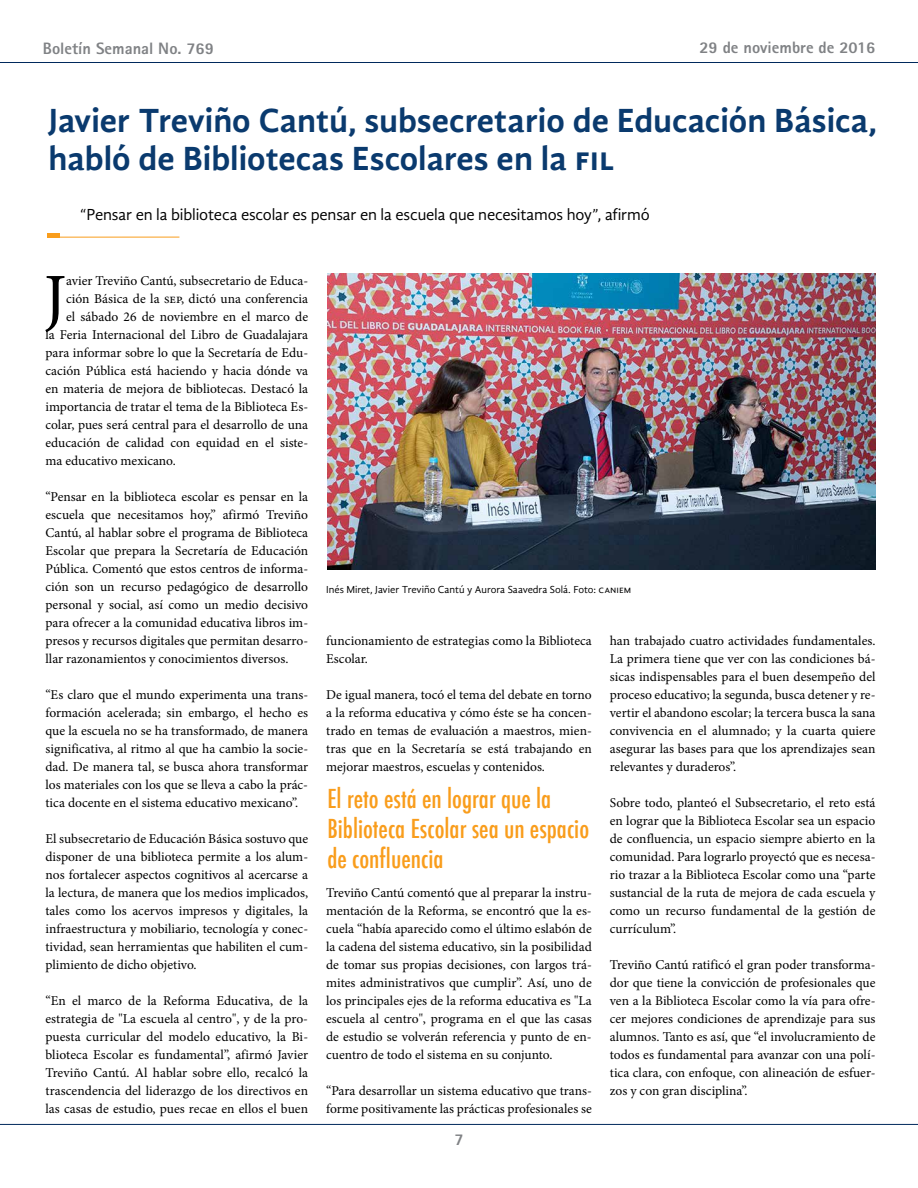
<style>
.page{position:relative;width:918px;height:1188px;background:#fff}
.page>*{position:absolute;margin:0;border:0;box-sizing:border-box;transform-origin:0 0}
.t1{font:68.85px "Minion Pro";color:#000}
.t2{font:700 34.5px/37.5px "Gandhi Sans";color:#0a3a6e}
.t3{font:500 condensed 25.5px/30px "Futura";color:#f99d1c}
.t4{font:16.5px "Gandhi Sans";letter-spacing:-.01em;color:#000}
.t5{font:800 16.5px "Rotis Sans Serif";color:#808285}
.t6{font:13.5px/18px "Minion Pro";letter-spacing:-.005em;color:#000;text-align:justify}
.t7{font:10.5px "Gandhi Sans";color:#000}
</style>
<div class="page">
<hr style="left:0;top:62px;width:918px;height:1px;background:#00295c">
<hr style="left:0;top:1124px;width:918px;height:1px;background:#00295c">
<hr style="left:48px;top:237px;width:131px;height:1px;background:#f99d1c">
<div style="left:48px;top:233px;width:12px;height:5px;background:#f99d1c"></div>
<img style="left:327px;top:273px;width:548px;height:297px">
<p class="t5" style="left:43px;top:38px;width:173px">Boletín Semanal No. 769</p>
<p class="t5" style="left:699px;top:37px;width:178px">29 de noviembre de 2016</p>
<h2 class="t2" style="left:48px;top:102px;width:830px">Javier Treviño Cantú, subsecretario de Educación Básica, habló de Bibliotecas Escolares en la fil</h2>
<p class="t4" style="left:80px;top:205px;width:571px">“Pensar en la biblioteca escolar es pensar en la escuela que necesitamos hoy”, afirmó</p>
<h1 class="t1" style="left:44px;top:253px;width:24px">J</h1>
<p class="t6" style="left:66px;top:272px;width:243px">avier Treviño Cantú, subsecretario de Educa-</p>
<p class="t6" style="left:66px;top:290px;width:243px">ción Básica de la sep, dictó una conferencia</p>
<p class="t6" style="left:66px;top:308px;width:243px">el sábado 26 de noviembre en el marco de</p>
<p class="t6" style="left:45px;top:326px;width:264px">la Feria Internacional del Libro de Guadalajara</p>
<p class="t6" style="left:45px;top:344px;width:264px">para informar sobre lo que la Secretaría de Edu-</p>
<p class="t6" style="left:45px;top:362px;width:264px">cación Pública está haciendo y hacia dónde va</p>
<p class="t6" style="left:45px;top:380px;width:264px">en materia de mejora de bibliotecas. Destacó la</p>
<p class="t6" style="left:45px;top:398px;width:264px">importancia de tratar el tema de la Biblioteca Es-</p>
<p class="t6" style="left:45px;top:416px;width:264px">colar, pues será central para el desarrollo de una</p>
<p class="t6" style="left:45px;top:434px;width:264px">educación de calidad con equidad en el siste-</p>
<p class="t6" style="left:45px;top:452px;width:132px">ma educativo mexicano.</p>
<p class="t6" style="left:45px;top:488px;width:264px">“Pensar en la biblioteca escolar es pensar en la escuela que necesitamos hoy,” afirmó Treviño Cantú, al hablar sobre el programa de Biblioteca Escolar que prepara la Secretaría de Educación Pública. Comentó que estos centros de informa&shy;ción son un recurso pedagógico de desarrollo personal y social, así como un medio decisivo para ofrecer a la comunidad educativa libros im&shy;presos y recursos digitales que permitan desarro&shy;llar razonamientos y conocimientos diversos.</p>
<p class="t6" style="left:45px;top:685px;width:264px">“Es claro que el mundo experimenta una trans&shy;formación acelerada; sin embargo, el hecho es que la escuela no se ha transformado, de manera significativa, al ritmo al que ha cambio la socie&shy;dad. De manera tal, se busca ahora transformar los materiales con los que se lleva a cabo la prác&shy;tica docente en el sistema educativo mexicano”.</p>
<p class="t6" style="left:45px;top:829px;width:264px">El subsecretario de Educación Básica sostuvo que disponer de una biblioteca permite a los alum&shy;nos fortalecer aspectos cognitivos al acercarse a la lectura, de manera que los medios implicados, tales como los acervos impresos y digitales, la infraestructura y mobiliario, tecnología y conec&shy;tividad, sean herramientas que habiliten el cum&shy;plimiento de dicho objetivo.</p>
<p class="t6" style="left:45px;top:991px;width:264px">“En el marco de la Reforma Educativa, de la estrategia de "La escuela al centro", y de la pro&shy;puesta curricular del modelo educativo, la Bi&shy;blioteca Escolar es fundamental”, afirmó Javier Treviño Cantú. Al hablar sobre ello, recalcó la trascendencia del liderazgo de los directivos en las casas de estudio, pues recae en ellos el buen</p>
<p class="t7" style="left:326px;top:583px;width:307px">Inés Miret, Javier Treviño Cantú y Aurora Saavedra Solá. Foto: caniem</p>
<p class="t6" style="left:326px;top:632px;width:267px">funcionamiento de estrategias como la Biblioteca<br>Escolar.</p>
<p class="t6" style="left:326px;top:686px;width:267px">De igual manera, tocó el tema del debate en torno a la reforma educativa y cómo éste se ha concen&shy;trado en temas de evaluación a maestros, mien&shy;tras que en la Secretaría se está trabajando en mejorar maestros, escuelas y contenidos.</p>
<h3 class="t3" style="left:327px;top:783px;width:263px">El reto está en lograr que la<br>Biblioteca Escolar sea un espacio de confluencia</h3>
<p class="t6" style="left:326px;top:884px;width:267px">Treviño Cantú comentó que al preparar la instru&shy;mentación de la Reforma, se encontró que la es&shy;cuela “había aparecido como el último eslabón de la cadena del sistema educativo, sin la posibilidad de tomar sus propias decisiones, con largos trá&shy;mites administrativos que cumplir”. Así, uno de los principales ejes de la reforma educativa es "La escuela al centro", programa en el que las casas de estudio se volverán referencia y punto de en&shy;cuentro de todo el sistema en su conjunto.</p>
<p class="t6" style="left:326px;top:1082px;width:267px">“Para desarrollar un sistema educativo que trans&shy;forme positivamente las prácticas profesionales se</p>
<p class="t5" style="left:455px;top:1129px;width:11px">7</p>
<p class="t6" style="left:610px;top:632px;width:267px">han trabajado cuatro actividades fundamentales.<br>La primera tiene que ver con las condiciones bá&shy;sicas indispensables para el buen desempeño del proceso educativo; la segunda, busca detener y re&shy;vertir el abandono escolar; la tercera busca la sana convivencia en el alumnado; y la cuarta quiere asegurar las bases para que los aprendizajes sean relevantes y duraderos”.</p>
<p class="t6" style="left:610px;top:794px;width:267px">Sobre todo, planteó el Subsecretario, el reto está en lograr que la Biblioteca Escolar sea un espacio de confluencia, un espacio siempre abierto en la comunidad. Para lograrlo proyectó que es necesa&shy;rio trazar a la Biblioteca Escolar como una “parte sustancial de la ruta de mejora de cada escuela y como un recurso fundamental de la gestión de currículum”.</p>
<p class="t6" style="left:610px;top:956px;width:267px">Treviño Cantú ratificó el gran poder transforma&shy;dor que tiene la convicción de profesionales que ven a la Biblioteca Escolar como la vía para ofre&shy;cer mejores condiciones de aprendizaje para sus alumnos. Tanto es así, que “el involucramiento de todos es fundamental para avanzar con una polí&shy;tica clara, con enfoque, con alineación de esfuer&shy;zos y con gran disciplina”.</p>
</div>
